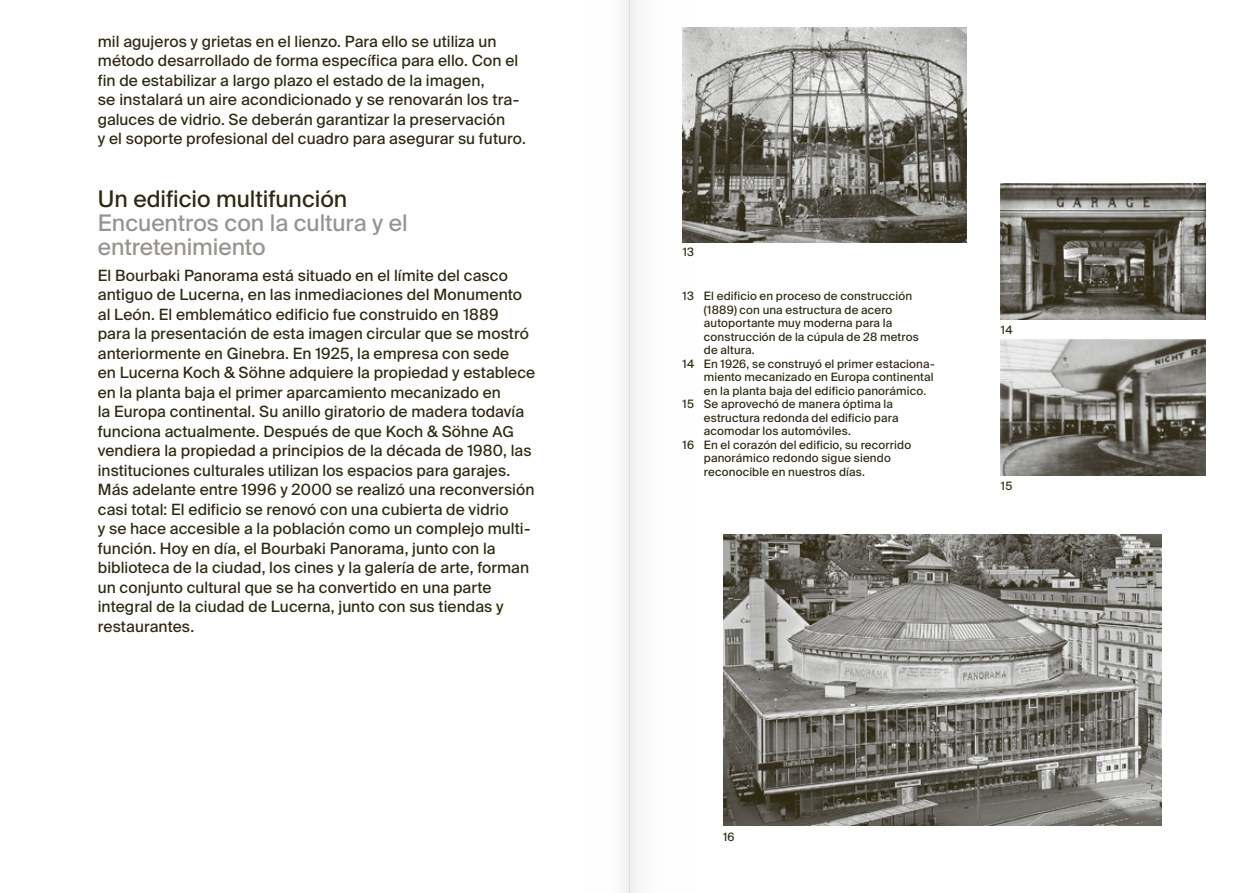
<style>
.page{position:relative;width:1259px;height:893px;background:#fff}
.page>*{position:absolute;margin:0;border:0;box-sizing:border-box;transform-origin:0 0}
.t1{font:22.8px/24px "Suisse Intl";letter-spacing:-.005em;color:#959490}
.t2{font:22.8px "Suisse Intl";color:#2f2912}
.t3{font:15.6px/19.5px "Suisse Intl";letter-spacing:.005em;color:#2f2912}
.t4{font:11.55px "Suisse Intl";letter-spacing:.015em;color:#2f2912}
.s1{font-size:15px}
</style>
<div class="page">
<img style="left:710px;top:28px;width:256px;height:214px">
<img style="left:1001px;top:339px;width:204px;height:137px">
<img style="left:1001px;top:183px;width:204px;height:137px">
<img style="left:723px;top:535px;width:438px;height:291px">
<svg style="left:629px;top:0;width:81px;height:893px"></svg>
<p class="t3" style="left:98px;top:32px;width:429px">mil agujeros y grietas en el lienzo. Para ello se utiliza un método desarrollado de forma específica para ello. Con el fin de estabilizar a largo plazo el estado de la imagen,<br>se instalará un aire acondicionado y se renovarán los tra&shy;galuces de vidrio. Se deberán garantizar la preservación<br>y el soporte profesional del cuadro para asegurar su futuro.</p>
<h1 class="t2" style="left:98px;top:185px;width:251px">Un edificio multifunción</h1>
<h1 class="t1" style="left:98px;top:211px;width:311px">Encuentros con la cultura y el entretenimiento</h1>
<p class="t3" style="left:98px;top:266px;width:439px">El Bourbaki Panorama está situado en el límite del casco antiguo de Lucerna, en las inmediaciones del Monumento al León. El emblemático edificio fue construido en 1889 para la presentación de esta imagen circular que se mostró anteriormente en Ginebra. En 1925, la empresa con sede<br>en Lucerna Koch &amp; Söhne adquiere la propiedad y establece en la planta baja el primer aparcamiento mecanizado en<br>la Europa continental. Su anillo giratorio de madera todavía funciona actualmente. Después de que Koch &amp; Söhne <span class="s1">AG </span>vendiera la propiedad a principios de la década de 1980, las instituciones culturales utilizan los espacios para garajes.<br>Más adelante entre 1996 y 2000 se realizó una reconversión casi total: El edificio se renovó con una cubierta de vidrio<br>y se hace accesible a la población como un complejo multi&shy;función. Hoy en día, el Bourbaki Panorama, junto con la biblioteca de la ciudad, los cines y la galería de arte, forman un conjunto cultural que se ha convertido en una parte integral de la ciudad de Lucerna, junto con sus tiendas y restaurantes.</p>
<p class="t4" style="left:682px;top:245px;width:13px">13</p>
<p class="t4" style="left:682px;top:289px;width:231px">13 El edificio en proceso de construcción</p>
<p class="t4" style="left:704px;top:303px;width:190px">(1889) con una estructura de acero</p>
<p class="t4" style="left:704px;top:316px;width:190px">autoportante muy moderna para la</p>
<p class="t4" style="left:704px;top:330px;width:216px">construcción de la cúpula de 28 metros</p>
<p class="t4" style="left:704px;top:343px;width:52px">de altura.</p>
<p class="t4" style="left:682px;top:357px;width:254px">14 En 1926, se construyó el primer estaciona-</p>
<p class="t4" style="left:704px;top:370px;width:231px">miento mecanizado en Europa continental</p>
<p class="t4" style="left:704px;top:384px;width:224px">en la planta baja del edificio panorámico.</p>
<p class="t4" style="left:682px;top:397px;width:212px">15 Se aprovechó de manera óptima la</p>
<p class="t4" style="left:704px;top:411px;width:196px">estructura redonda del edificio para</p>
<p class="t4" style="left:704px;top:424px;width:148px">acomodar los automóviles.</p>
<p class="t4" style="left:682px;top:438px;width:230px">16 En el corazón del edificio, su recorrido</p>
<p class="t4" style="left:704px;top:451px;width:188px">panorámico redondo sigue siendo</p>
<p class="t4" style="left:704px;top:465px;width:162px">reconocible en nuestros días.</p>
<p class="t4" style="left:1001px;top:323px;width:13px">14</p>
<p class="t4" style="left:1001px;top:479px;width:13px">15</p>
<p class="t4" style="left:723px;top:830px;width:13px">16</p>
</div>
